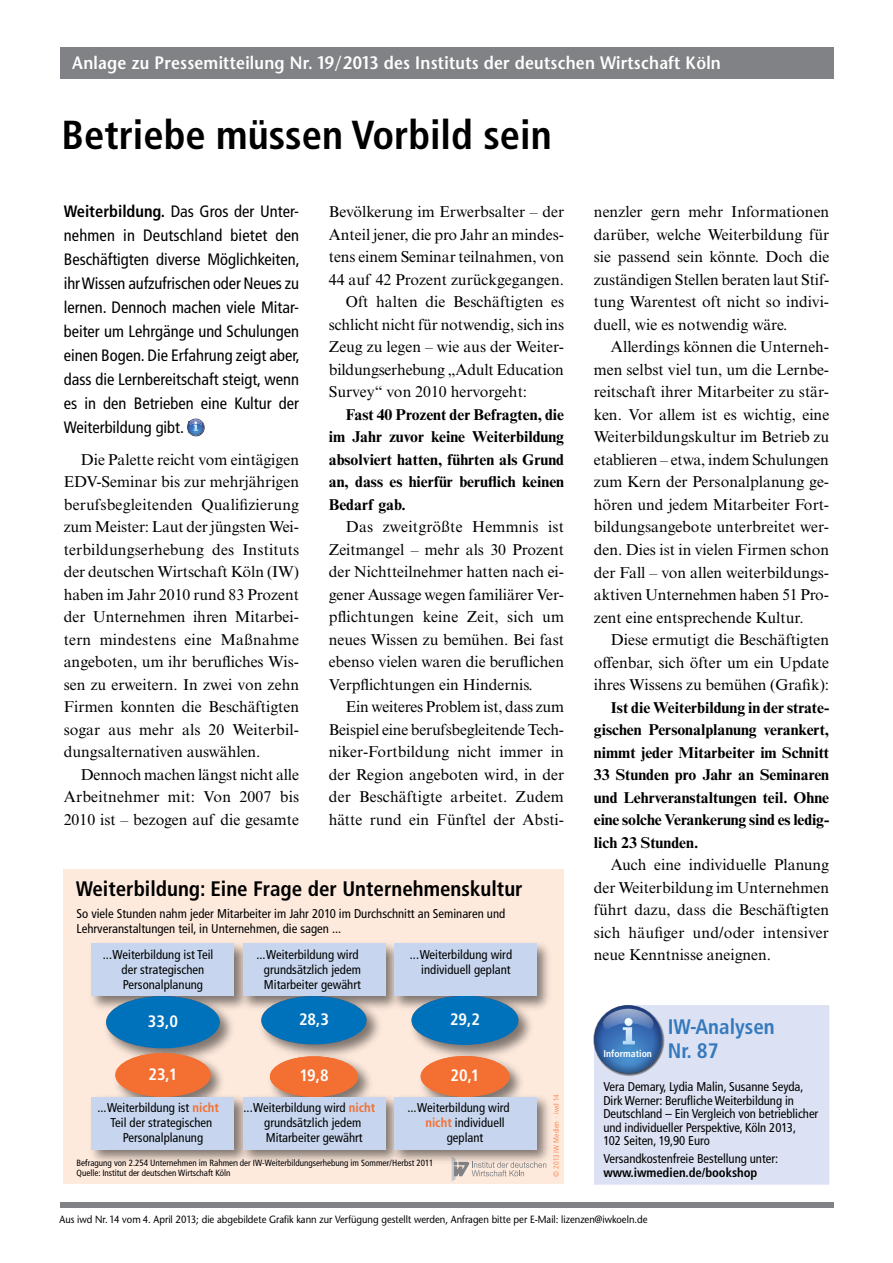
<style>
.page{position:relative;width:893px;height:1263px;background:#fff}
.page>*{position:absolute;margin:0;border:0;box-sizing:border-box;transform-origin:0 0}
.t1{font:700 condensed 40.5px "Frutiger LT Std";color:#000}
.t2{font:700 condensed 21px "Frutiger LT Std";color:#000}
.t3{font:700 condensed 21px/23.2px "Frutiger LT Std";color:#3479be}
.t4{font:600 18px "Stone Sans";letter-spacing:.015em;color:#fff;scale:.9 1}
.t5{font:condensed 16.5px/24px "Frutiger LT Std";color:#000;text-align:justify}
.t6{font:700 condensed 16.5px "Frutiger LT Std";color:#fff}
.t7{font:15.75px/22.5px "Times NRMT Std";color:#000;text-align:justify}
.t8{font:700 15.75px/22.5px "Times NRMT Std";color:#000;text-align:justify}
.t9{font:condensed 12.75px/15px "Frutiger LT Std";color:#000}
.t10{font:700 condensed 12.75px "Frutiger LT Std";letter-spacing:-.005em;color:#000}
.t11{font:10.5px "Stone Sans";color:#000;scale:.9 1}
.t12{font:700 condensed 9.75px "Frutiger LT Std";color:#fff}
.t13{font:condensed 9px/10.8px "Frutiger LT Std";color:#000}
.t14{font:condensed 7.5px "Frutiger LT Std";letter-spacing:.015em;color:#f7915e}
.s1{font-weight:700}
.s2{font-weight:700;color:#f37032}
</style>
<div class="page">
<div style="left:60px;top:48px;width:773px;height:31px;background:#808285"></div>
<div style="left:60px;top:1202px;width:773px;height:6px;background:#808285"></div>
<img style="left:193px;top:418px;width:12px;height:13px">
<svg style="left:187px;top:419px;width:17px;height:17px"></svg>
<svg style="left:593px;top:1005px;width:236px;height:180px;background:#cfd8ed"></svg>
<div style="left:64px;top:870px;width:500px;height:314px;background:#feeadd"></div>
<svg style="left:452px;top:1169px;width:73px;height:12px"></svg>
<img style="left:220px;top:1016px;width:12px;height:31px">
<img style="left:91px;top:943px;width:145px;height:73px">
<img style="left:91px;top:1096px;width:145px;height:66px">
<svg style="left:106px;top:996px;width:114px;height:101px;background:#83868f"></svg>
<div style="left:92px;top:944px;width:142px;height:52px;background:#c7d6ee"></div>
<div style="left:92px;top:1097px;width:142px;height:52px;background:#c7d6ee"></div>
<img style="left:272px;top:1016px;width:107px;height:34px">
<img style="left:269px;top:1050px;width:101px;height:40px">
<img style="left:236px;top:943px;width:151px;height:73px">
<img style="left:236px;top:1090px;width:151px;height:72px">
<svg style="left:261px;top:996px;width:106px;height:48px;background:#257bb3"></svg>
<svg style="left:270px;top:1056px;width:88px;height:41px;background:#ec814e"></svg>
<div style="left:243px;top:944px;width:142px;height:52px;background:#c7d6ee"></div>
<div style="left:243px;top:1097px;width:142px;height:52px;background:#c7d6ee"></div>
<img style="left:423px;top:1016px;width:108px;height:34px">
<img style="left:420px;top:1050px;width:102px;height:40px">
<img style="left:387px;top:943px;width:162px;height:73px">
<img style="left:387px;top:1090px;width:162px;height:79px">
<svg style="left:411px;top:996px;width:108px;height:49px;background:#277cb3"></svg>
<svg style="left:421px;top:1056px;width:88px;height:41px;background:#ec804c"></svg>
<div style="left:394px;top:944px;width:142px;height:52px;background:#c7d6ee"></div>
<div style="left:394px;top:1097px;width:142px;height:52px;background:#c7d6ee"></div>
<p class="t4" style="left:72px;top:52px;width:722px">Anlage zu Pressemitteilung Nr. 19/2013 des Instituts der deutschen Wirtschaft Köln</p>
<h1 class="t1" style="left:62px;top:111px;width:492px">Betriebe müssen Vorbild sein</h1>
<p class="t5" style="left:64px;top:199px;width:237px"><span class="s1">Weiterbildung.</span> Das Gros der Unter&shy;nehmen in Deutschland bietet den Beschäftigten diverse Möglichkeiten, ihr Wissen aufzufrischen oder Neues zu lernen. Dennoch machen viele Mitar&shy;beiter um Lehrgänge und Schulungen einen Bogen. Die Erfahrung zeigt aber, dass die Lernbereitschaft steigt, wenn es in den Betrieben eine Kultur der Weiterbildung gibt. i</p>
<p class="t7" style="left:64px;top:448px;width:237px;text-indent:17px">Die Palette reicht vom eintägigen EDV-Seminar bis zur mehrjährigen berufsbegleitenden Qualifizierung zum Meister: Laut der jüngsten Wei&shy;terbildungserhebung des Instituts der deutschen Wirtschaft Köln (IW) haben im Jahr 2010 rund 83 Prozent der Unternehmen ihren Mitarbei&shy;tern mindestens eine Maßnahme angeboten, um ihr berufliches Wis&shy;sen zu erweitern. In zwei von zehn Firmen konnten die Beschäftigten sogar aus mehr als 20 Weiterbil&shy;dungsalternativen auswählen.</p>
<p class="t7" style="left:64px;top:763px;width:237px;text-indent:17px">Dennoch machen längst nicht alle Arbeitnehmer mit: Von 2007 bis 2010 ist – bezogen auf die gesamte</p>
<p class="t7" style="left:329px;top:201px;width:237px">Bevölkerung im Erwerbsalter – der</p>
<p class="t7" style="left:329px;top:223px;width:235px">Anteil jener, die pro Jahr an mindes-</p>
<p class="t7" style="left:329px;top:246px;width:237px">tens einem Seminar teilnahmen, von</p>
<p class="t7" style="left:329px;top:268px;width:237px">44 auf 42 Prozent zurückgegangen.</p>
<p class="t7" style="left:346px;top:291px;width:220px">Oft halten die Beschäftigten es</p>
<p class="t7" style="left:329px;top:313px;width:237px">schlicht nicht für notwendig, sich ins</p>
<p class="t7" style="left:329px;top:336px;width:237px">Zeug zu legen – wie aus der Weiter-</p>
<p class="t7" style="left:329px;top:358px;width:237px">bildungserhebung „Adult Education</p>
<p class="t7" style="left:329px;top:381px;width:200px">Survey“ von 2010 hervorgeht:</p>
<p class="t8" style="left:329px;top:403px;width:237px;text-indent:17px">Fast 40 Prozent der Befragten, die im Jahr zuvor keine Weiterbildung absolviert hatten, führten als Grund an, dass es hierfür beruflich keinen Bedarf gab.</p>
<p class="t7" style="left:329px;top:516px;width:237px;text-indent:17px">Das zweitgrößte Hemmnis ist Zeitmangel – mehr als 30 Prozent der Nichtteilnehmer hatten nach ei&shy;gener Aussage wegen familiärer Ver&shy;pflichtungen keine Zeit, sich um neues Wissen zu bemühen. Bei fast ebenso vielen waren die beruflichen Verpflichtungen ein Hindernis.</p>
<p class="t7" style="left:329px;top:696px;width:237px;text-indent:17px">Ein weiteres Problem ist, dass zum Beispiel eine berufsbegleitende Tech&shy;niker-Fortbildung nicht immer in der Region angeboten wird, in der der Beschäftigte arbeitet. Zudem hätte rund ein Fünftel der Absti-</p>
<h2 class="t2" style="left:76px;top:876px;width:448px">Weiterbildung: Eine Frage der Unternehmenskultur</h2>
<p class="t9" style="left:76px;top:906px;width:430px">So viele Stunden nahm jeder Mitarbeiter im Jahr 2010 im Durchschnitt an Seminaren und<br>Lehrveranstaltungen teil, in Unternehmen, die sagen ...</p>
<p class="t9" style="left:122px;top:947px;width:93px;text-indent:-19px">...Weiterbildung ist Teil der strategischen<br>Personalplanung</p>
<p class="t6" style="left:148px;top:1011px;width:32px">33,0</p>
<p class="t6" style="left:148px;top:1064px;width:31px">23,1</p>
<p class="t9" style="left:97px;top:1100px;width:123px">...Weiterbildung ist <span class="s2">nicht</span></p>
<p class="t9" style="left:110px;top:1115px;width:103px">Teil der strategischen</p>
<p class="t9" style="left:123px;top:1130px;width:82px">Personalplanung</p>
<p class="t9" style="left:256px;top:947px;width:106px;text-align:center">...Weiterbildung wird grundsätzlich jedem<br>Mitarbeiter gewährt</p>
<p class="t6" style="left:299px;top:1010px;width:32px">28,3</p>
<p class="t6" style="left:299px;top:1066px;width:31px">19,8</p>
<p class="t9" style="left:264px;top:1100px;width:113px;text-indent:-21px">...Weiterbildung wird <span class="s2">nicht </span>grundsätzlich jedem<br>Mitarbeiter gewährt</p>
<p class="t9" style="left:410px;top:947px;width:104px;text-align:right">...Weiterbildung wird individuell geplant</p>
<p class="t6" style="left:450px;top:1010px;width:32px">29,2</p>
<p class="t6" style="left:450px;top:1066px;width:31px">20,1</p>
<p class="t9" style="left:407px;top:1100px;width:104px">...Weiterbildung wird</p>
<p class="t9" style="left:425px;top:1115px;width:81px"><span class="s2">nicht</span> individuell</p>
<p class="t9" style="left:447px;top:1130px;width:38px">geplant</p>
<p class="t13" style="left:77px;top:1157px;width:358px">Befragung von 2.254 Unternehmen im Rahmen der IW-Weiterbildungserhebung im Sommer/Herbst 2011<br>Quelle: Institut der deutschen Wirtschaft Köln</p>
<p class="t14" style="left:552px;top:1177px;width:84px;rotate:-90deg">© 2013 IW Medien · iwd 14</p>
<p class="t7" style="left:594px;top:201px;width:237px">nenzler gern mehr Informationen darüber, welche Weiterbildung für sie passend sein könnte. Doch die zuständigen Stellen beraten laut Stif&shy;tung Warentest oft nicht so indivi&shy;duell, wie es notwendig wäre.</p>
<p class="t7" style="left:594px;top:336px;width:237px;text-indent:17px">Allerdings können die Unterneh&shy;men selbst viel tun, um die Lernbe&shy;reitschaft ihrer Mitarbeiter zu stär&shy;ken. Vor allem ist es wichtig, eine Weiterbildungskultur im Betrieb zu etablieren – etwa, indem Schulungen zum Kern der Personalplanung ge&shy;hören und jedem Mitarbeiter Fort&shy;bildungsangebote unterbreitet wer&shy;den. Dies ist in vielen Firmen schon der Fall – von allen weiterbildungs&shy;aktiven Unternehmen haben 51 Pro&shy;zent eine entsprechende Kultur.</p>
<p class="t7" style="left:594px;top:628px;width:237px;text-indent:17px">Diese ermutigt die Beschäftigten offenbar, sich öfter um ein Update ihres Wissens zu bemühen (Grafik):</p>
<p class="t8" style="left:594px;top:696px;width:237px;text-indent:17px">Ist die Weiterbildung in der strate&shy;gischen Personalplanung verankert, nimmt jeder Mitarbeiter im Schnitt 33 Stunden pro Jahr an Seminaren und Lehrveranstaltungen teil. Ohne eine solche Verankerung sind es ledig&shy;lich 23 Stunden.</p>
<p class="t7" style="left:594px;top:853px;width:237px;text-indent:17px">Auch eine individuelle Planung der Weiterbildung im Unternehmen führt dazu, dass die Beschäftigten sich häufiger und/oder intensiver neue Kenntnisse aneignen.</p>
<h2 class="t3" style="left:668px;top:1015px;width:109px">IW-Analysen<br>Nr. 87</h2>
<p class="t9" style="left:603px;top:1080px;width:217px;line-height:13.5px">Vera Demary, Lydia Malin, Susanne Seyda, Dirk Werner: Berufliche Weiterbildung in Deutschland – Ein Vergleich von betrieblicher und individueller Perspektive, Köln 2013,<br>102 Seiten, 19,90 Euro</p>
<p class="t9" style="left:603px;top:1151px;width:176px">Versandkostenfreie Bestellung unter:</p>
<p class="t12" style="left:603px;top:1047px;width:50px">Information</p>
<p class="t10" style="left:603px;top:1164px;width:156px">www.iwmedien.de/bookshop</p>
<p class="t11" style="left:60px;top:1213px;width:655px">Aus iwd Nr. 14 vom 4. April 2013; die abgebildete Grafik kann zur Verfügung gestellt werden, Anfragen bitte per E-Mail: lizenzen@iwkoeln.de</p>
</div>
